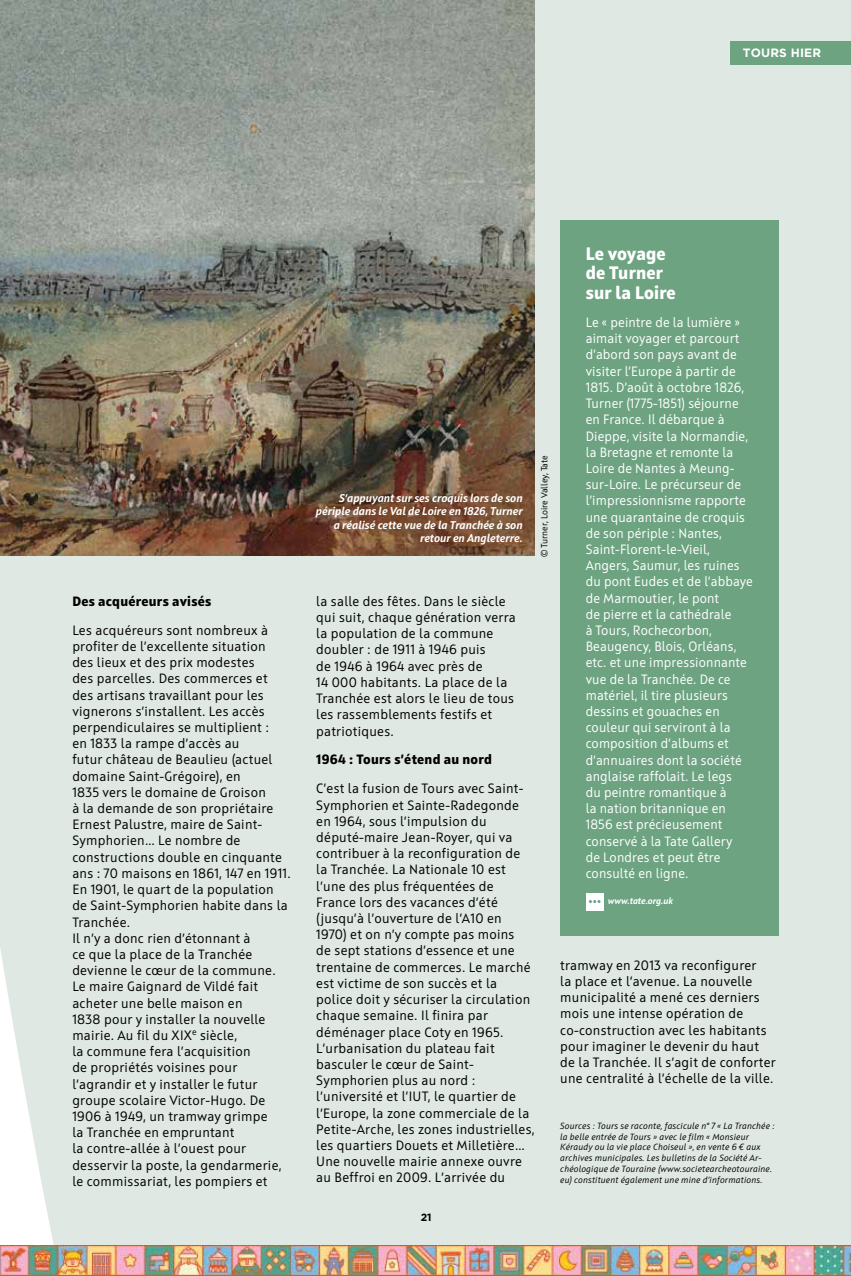
<style>
.page{position:relative;width:851px;height:1276px;background:#fff}
.page>*{position:absolute;margin:0;border:0;box-sizing:border-box;transform-origin:0 0}
.SOUS-TITRE{font:800 18px/19.5px "Squad";letter-spacing:.01em;color:#fff}
.TEXTE_BASE{font:13.5px/16.2px "Squad";letter-spacing:.02em;color:#000}
.SOUS-TITRE-2{font:13.5px/16.2px "Squad";letter-spacing:.01em;color:#fff}
.INTERTITRE_BASE{font:800 13.5px "Squad";letter-spacing:.02em;color:#000}
.t1{font:700 12px "Gotham";letter-spacing:.015em;color:#fff}
.TEXTE_COURANT{font:italic 700 11.25px/13.5px "Squad";color:#fff;text-align:right}
.t2{font:700 10.5px "Gotham";color:#000}
.en_savoir{font:italic 9px/10.8px "Squad";letter-spacing:.02em;color:#000}
.t3{font:9px "Squad";letter-spacing:-.005em;color:#000}
.t4{font:italic 700 9px "Squad";color:#fff}
</style>
<div class="page">
<div style="left:0;top:0;width:850px;height:1246px;background:#e0e8e3"></div>
<img style="left:0;top:1246px;width:850px;height:29px">
<hr style="left:0;top:1275px;width:850px;height:1px;background:#e9561a">
<div style="left:560px;top:220px;width:218px;height:715px;background:#6da381"></div>
<img style="left:0;top:0;width:534px;height:556px">
<div style="left:730px;top:41px;width:120px;height:24px;background:#6da381"></div>
<div style="left:585px;top:892px;width:18px;height:18px;background:#fff"></div>
<svg style="left:588px;top:900px;width:12px;height:3px"></svg>
<p class="t1" style="left:742px;top:46px;width:80px">TOURS HIER</p>
<p class="INTERTITRE_BASE" style="left:72px;top:592px;width:141px">Des acquéreurs avisés</p>
<p class="TEXTE_BASE" style="left:72px;top:622px;width:220px">Les acquéreurs sont nombreux à profiter de l’excellente situation<br>des lieux et des prix modestes<br>des parcelles. Des commerces et des artisans travaillant pour les vignerons s’installent. Les accès perpendiculaires se multiplient :<br>en 1833 la rampe d’accès au<br>futur château de Beaulieu (actuel domaine Saint-Grégoire), en<br>1835 vers le domaine de Groison<br>à la demande de son propriétaire<br>Ernest Palustre, maire de Saint-<br>Symphorien… Le nombre de constructions double en cinquante ans : 70 maisons en 1861, 147 en 1911.<br>En 1901, le quart de la population de Saint-Symphorien habite dans la<br>Tranchée.</p>
<p class="TEXTE_BASE" style="left:72px;top:930px;width:211px">Il n’y a donc rien d’étonnant à<br>ce que la place de la Tranchée devienne le cœur de la commune.<br>Le maire Gaignard de Vildé fait acheter une belle maison en<br>1838 pour y installer la nouvelle mairie. Au fil du XIX<sup>e</sup> siècle,<br>la commune fera l’acquisition<br>de propriétés voisines pour l’agrandir et y installer le futur groupe scolaire Victor-Hugo. De<br>1906 à 1949, un tramway grimpe la Tranchée en empruntant<br>la contre-allée à l’ouest pour desservir la poste, la gendarmerie, le commissariat, les pompiers et</p>
<p class="TEXTE_COURANT" style="left:316px;top:491px;width:208px">S’appuyant sur ses croquis lors de son périple dans le Val de Loire en 1826, Turner a réalisé cette vue de la Tranchée à son retour en Angleterre.</p>
<p class="t3" style="left:538px;top:557px;width:103px;rotate:-90deg">© Turner, Loire Valley, Tate</p>
<p class="TEXTE_BASE" style="left:316px;top:593px;width:201px">la salle des fêtes. Dans le siècle qui suit, chaque génération verra la population de la commune doubler : de 1911 à 1946 puis<br>de 1946 à 1964 avec près de<br>14 000 habitants. La place de la<br>Tranchée est alors le lieu de tous les rassemblements festifs et patriotiques.</p>
<p class="INTERTITRE_BASE" style="left:316px;top:751px;width:177px">1964 : Tours s’étend au nord</p>
<p class="TEXTE_BASE" style="left:316px;top:780px;width:216px">C’est la fusion de Tours avec Saint-<br>Symphorien et Sainte-Radegonde en 1964, sous l’impulsion du député-maire Jean-Royer, qui va contribuer à la reconfiguration de la Tranchée. La Nationale 10 est l’une des plus fréquentées de<br>France lors des vacances d’été (jusqu’à l’ouverture de l’A10 en<br>1970) et on n’y compte pas moins de sept stations d’essence et une trentaine de commerces. Le marché est victime de son succès et la police doit y sécuriser la circulation chaque semaine. Il finira par déménager place Coty en 1965.</p>
<p class="TEXTE_BASE" style="left:316px;top:1040px;width:220px">L’urbanisation du plateau fait basculer le cœur de Saint-Symphorien plus au nord : l’université et l’IUT, le quartier de l’Europe, la zone commerciale de la Petite-Arche, les zones industrielles, les quartiers Douets et Milletière… Une nouvelle mairie annexe ouvre au Beffroi en 2009. L’arrivée du</p>
<p class="SOUS-TITRE" style="left:585px;top:244px;width:81px">Le voyage</p>
<p class="SOUS-TITRE" style="left:585px;top:263px;width:92px">de Turner sur la Loire</p>
<p class="SOUS-TITRE-2" style="left:585px;top:314px;width:169px">Le « peintre de la lumière » aimait voyager et parcourt d’abord son pays avant de visiter l’Europe à partir de<br>1815. D’août à octobre 1826,<br>Turner (1775-1851) séjourne en France. Il débarque à<br>Dieppe, visite la Normandie, la Bretagne et remonte la<br>Loire de Nantes à Meung&shy;sur-Loire. Le précurseur de l’impressionnisme rapporte une quarantaine de croquis de son périple : Nantes,<br>Saint-Florent-le-Vieil,<br>Angers, Saumur, les ruines du pont Eudes et de l’abbaye de Marmoutier, le pont<br>de pierre et la cathédrale<br>à Tours, Rochecorbon,<br>Beaugency, Blois, Orléans, etc. et une impressionnante vue de la Tranchée. De ce matériel, il tire plusieurs dessins et gouaches en couleur qui serviront à la composition d’albums et d’annuaires dont la société anglaise raffolait. Le legs<br>du peintre romantique à<br>la nation britannique en<br>1856 est précieusement conservé à la Tate Gallery<br>de Londres et peut être consulté en ligne.</p>
<p class="t4" style="left:607px;top:895px;width:67px">www.tate.org.uk</p>
<p class="TEXTE_BASE" style="left:560px;top:957px;width:217px">tramway en 2013 va reconfigurer<br>la place et l’avenue. La nouvelle municipalité a mené ces derniers mois une intense opération de co-construction avec les habitants pour imaginer le devenir du haut de la Tranchée. Il s’agit de conforter une centralité à l’échelle de la ville.</p>
<p class="en_savoir" style="left:560px;top:1120px;width:216px">Sources : Tours se raconte, fascicule n° 7 « La Tranchée : la belle entrée de Tours » avec le film « Monsieur Kéraudy ou la vie place Choiseul », en vente 6 € aux archives municipales. Les bulletins de la Société Ar&shy;chéologique de Touraine (www.societearcheotouraine. eu) constituent également une mine d’informations.</p>
<p class="t2" style="left:420px;top:1210px;width:12px">21</p>
</div>
